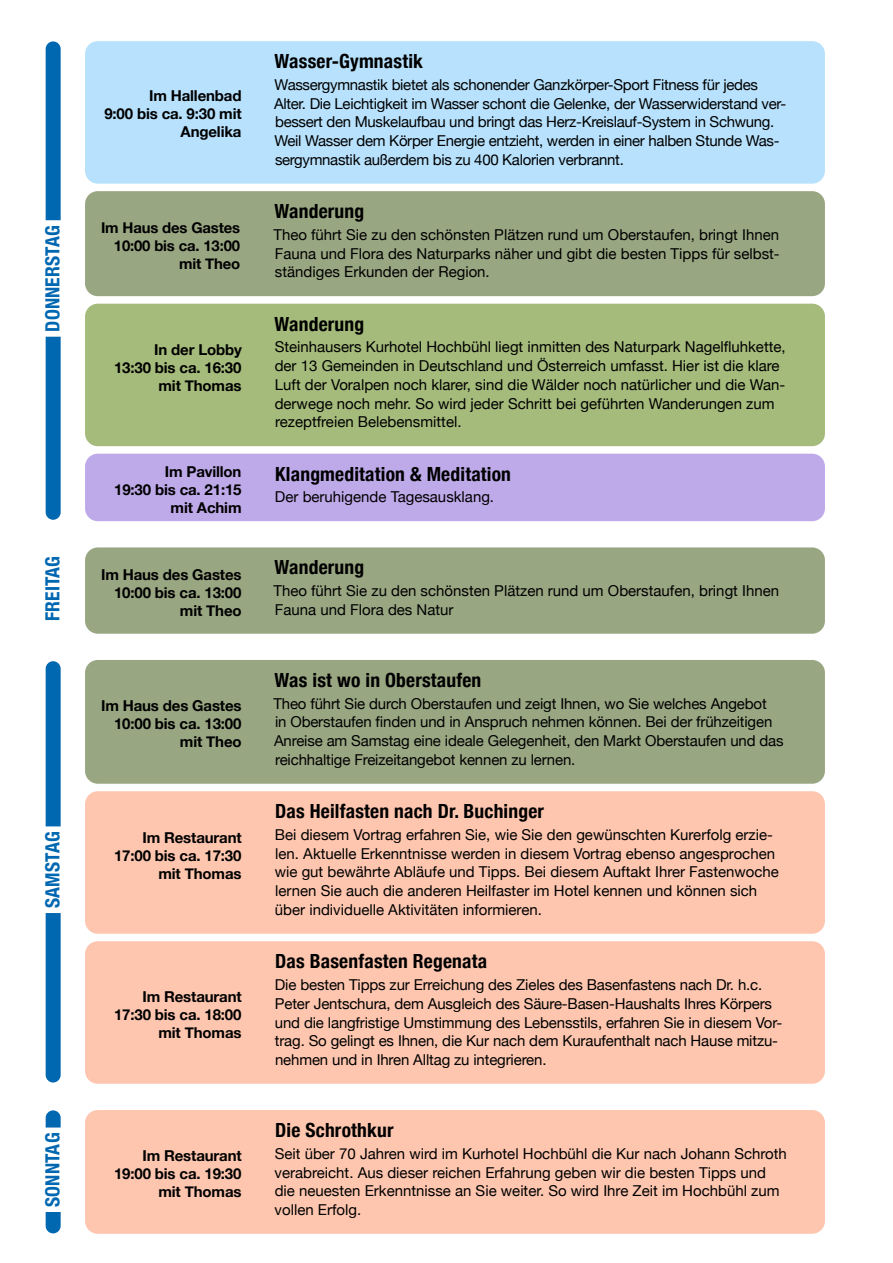
<style>
.page{position:relative;width:893px;height:1263px;background:#fff}
.page>*{position:absolute;margin:0;border:0;box-sizing:border-box;transform-origin:0 0}
.t1{font:700 condensed 19.5px "Helvetica Neue";letter-spacing:.01em;color:#000}
.t2{font:700 condensed 19.5px "Helvetica Neue";letter-spacing:.01em;color:#0067b1}
.t3{font:15px/18.8px "Helvetica Neue";color:#000}
.t4{font:15px/18.8px "Helvetica Neue";letter-spacing:-.02em;color:#000}
.t5{font:700 15px/18px "Helvetica Neue";letter-spacing:-.01em;color:#000;text-align:right}
.t6{font:700 14.85px/17.9px "Helvetica Neue";letter-spacing:-.01em;color:#000;text-align:right}
</style>
<div class="page">
<div style="left:85px;top:41px;width:740px;height:143px;background:#b7e1fc;border-radius:13px"></div>
<div style="left:85px;top:191px;width:740px;height:105px;background:#99a682;border-radius:13px"></div>
<div style="left:85px;top:304px;width:740px;height:142px;background:#a5bb7b;border-radius:13px"></div>
<div style="left:85px;top:454px;width:740px;height:67px;background:#bea9e9;border-radius:13px"></div>
<div style="left:85px;top:547px;width:740px;height:87px;background:#99a682;border-radius:13px"></div>
<div style="left:85px;top:660px;width:740px;height:124px;background:#99a682;border-radius:13px"></div>
<div style="left:85px;top:791px;width:740px;height:143px;background:#fec6af;border-radius:13px"></div>
<div style="left:85px;top:941px;width:740px;height:143px;background:#fec6af;border-radius:13px"></div>
<div style="left:85px;top:1110px;width:740px;height:124px;background:#fec6af;border-radius:13px"></div>
<div style="left:46px;top:41px;width:15px;height:479px;background:#0067b1;border-radius:8px"></div>
<div style="left:46px;top:661px;width:15px;height:421px;background:#0067b1;border-radius:8px"></div>
<div style="left:46px;top:1110px;width:15px;height:123px;background:#0067b1;border-radius:8px"></div>
<div style="left:45px;top:220px;width:16px;height:117px;background:#fff"></div>
<div style="left:45px;top:826px;width:16px;height:87px;background:#fff"></div>
<div style="left:45px;top:1127px;width:16px;height:85px;background:#fff"></div>
<h1 class="t2" style="left:36px;top:332px;width:108px;rotate:-90deg">DONNERSTAG</h1>
<h1 class="t2" style="left:36px;top:621px;width:67px;rotate:-90deg">FREITAG</h1>
<h1 class="t2" style="left:36px;top:908px;width:78px;rotate:-90deg">SAMSTAG</h1>
<h1 class="t2" style="left:36px;top:1207px;width:76px;rotate:-90deg">SONNTAG</h1>
<p class="t5" style="left:104px;top:87px;width:139px">Im Hallenbad<br>9:00 bis ca. 9:30 mit<br>Angelika</p>
<p class="t6" style="left:101px;top:219px;width:141px">Im Haus des Gastes<br>10:00 bis ca. 13:00 mit Theo</p>
<p class="t5" style="left:114px;top:341px;width:129px">In der Lobby<br>13:30 bis ca. 16:30 mit Thomas</p>
<p class="t5" style="left:114px;top:463px;width:129px">Im Pavillon<br>19:30 bis ca. 21:15 mit Achim</p>
<p class="t5" style="left:101px;top:566px;width:142px">Im Haus des Gastes<br>10:00 bis ca. 13:00 mit Theo</p>
<p class="t5" style="left:101px;top:697px;width:142px">Im Haus des Gastes<br>10:00 bis ca. 13:00 mit Theo</p>
<p class="t5" style="left:114px;top:829px;width:129px">Im Restaurant<br>17:00 bis ca. 17:30 mit Thomas</p>
<p class="t5" style="left:114px;top:988px;width:129px">Im Restaurant<br>17:30 bis ca. 18:00 mit Thomas</p>
<p class="t5" style="left:114px;top:1147px;width:129px">Im Restaurant<br>19:00 bis ca. 19:30 mit Thomas</p>
<h1 class="t1" style="left:275px;top:45px;width:150px">Wasser-Gymnastik</h1>
<p class="t4" style="left:274px;top:76px;width:514px">Wassergymnastik bietet als schonender Ganzkörper-Sport Fitness für jedes Alter. Die Leichtigkeit im Wasser schont die Gelenke, der Wasserwiderstand ver&shy;bessert den Muskelaufbau und bringt das Herz-Kreislauf-System in Schwung.<br>Weil Wasser dem Körper Energie entzieht, werden in einer halben Stunde Was&shy;sergymnastik außerdem bis zu 400 Kalorien verbrannt.</p>
<h1 class="t1" style="left:275px;top:195px;width:91px">Wanderung</h1>
<p class="t3" style="left:273px;top:226px;width:508px;text-align:justify">Theo führt Sie zu den schönsten Plätzen rund um Oberstaufen, bringt Ihnen Fauna und Flora des Naturparks näher und gibt die besten Tipps für selbst&shy;ständiges Erkunden der Region.</p>
<h1 class="t1" style="left:275px;top:308px;width:91px">Wanderung</h1>
<p class="t3" style="left:275px;top:339px;width:512px">Steinhausers Kurhotel Hochbühl liegt inmitten des Naturpark Nagelfluhkette, der 13 Gemeinden in Deutschland und Österreich umfasst. Hier ist die klare Luft der Voralpen noch klarer, sind die Wälder noch natürlicher und die Wan&shy;derwege noch mehr. So wird jeder Schritt bei geführten Wanderungen zum rezeptfreien Belebensmittel.</p>
<h1 class="t1" style="left:275px;top:458px;width:237px">Klangmeditation &amp; Meditation</h1>
<p class="t3" style="left:275px;top:489px;width:221px">Der beruhigende Tagesausklang.</p>
<h1 class="t1" style="left:275px;top:551px;width:91px">Wanderung</h1>
<p class="t3" style="left:273px;top:582px;width:507px">Theo führt Sie zu den schönsten Plätzen rund um Oberstaufen, bringt Ihnen<br>Fauna und Flora des Natur</p>
<h1 class="t1" style="left:275px;top:664px;width:208px">Was ist wo in Oberstaufen</h1>
<p class="t3" style="left:273px;top:695px;width:512px">Theo führt Sie durch Oberstaufen und zeigt Ihnen, wo Sie welches Angebot<br>in Oberstaufen finden und in Anspruch nehmen können. Bei der frühzeitigen Anreise am Samstag eine ideale Gelegenheit, den Markt Oberstaufen und das reichhaltige Freizeitangebot kennen zu lernen.</p>
<h1 class="t1" style="left:275px;top:795px;width:270px">Das Heilfasten nach Dr. Buchinger</h1>
<p class="t3" style="left:275px;top:826px;width:506px">Bei diesem Vortrag erfahren Sie, wie Sie den gewünschten Kurerfolg erzie&shy;len. Aktuelle Erkenntnisse werden in diesem Vortrag ebenso angesprochen wie gut bewährte Abläufe und Tipps. Bei diesem Auftakt Ihrer Fastenwoche lernen Sie auch die anderen Heilfaster im Hotel kennen und können sich über individuelle Aktivitäten informieren.</p>
<h1 class="t1" style="left:275px;top:945px;width:214px">Das Basenfasten Regenata</h1>
<p class="t3" style="left:275px;top:976px;width:509px">Die besten Tipps zur Erreichung des Zieles des Basenfastens nach Dr. h.c.<br>Peter Jentschura, dem Ausgleich des Säure-Basen-Haushalts Ihres Körpers und die langfristige Umstimmung des Lebensstils, erfahren Sie in diesem Vor&shy;trag. So gelingt es Ihnen, die Kur nach dem Kuraufenthalt nach Hause mitzu&shy;nehmen und in Ihren Alltag zu integrieren.</p>
<h1 class="t1" style="left:275px;top:1114px;width:120px">Die Schrothkur</h1>
<p class="t3" style="left:275px;top:1145px;width:514px">Seit über 70 Jahren wird im Kurhotel Hochbühl die Kur nach Johann Schroth verabreicht. Aus dieser reichen Erfahrung geben wir die besten Tipps und die neuesten Erkenntnisse an Sie weiter. So wird Ihre Zeit im Hochbühl zum vollen Erfolg.</p>
</div>
